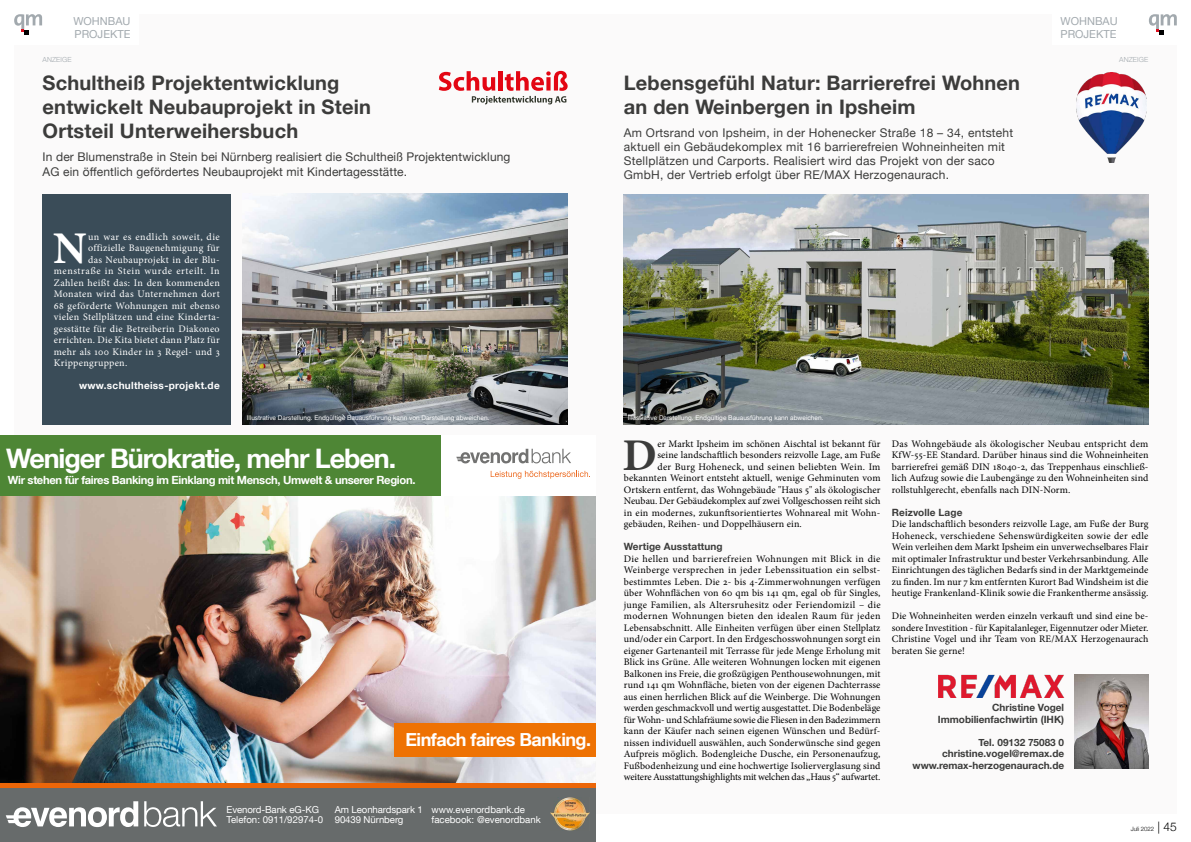
<style>
.page{position:relative;width:1191px;height:842px;background:#fff}
.page>*{position:absolute;margin:0;border:0;box-sizing:border-box;transform-origin:0 0}
.t1{font:700 45.4px "Minion Pro";color:#3c3c3b}
.t2{font:700 45.4px "Minion Pro";color:#fff}
.t3{font:700 26.9px "Helvetica Neue LT Com";letter-spacing:-.04em;color:#fff}
.t4{font:700 20px/24px "Helvetica Neue";letter-spacing:.01em;color:#3c3c3b}
.t5{font:700 18px "Helvetica Neue LT Com";letter-spacing:-.03em;color:#fff}
.t6{font:12px/14px "Helvetica Neue";letter-spacing:.02em;color:#3c3c3b}
.t7{font:700 11.3px "Helvetica Neue LT Com";letter-spacing:-.03em;color:#fff}
.t8{font:11px/13px "Helvetica Neue";color:#a2a9ae}
.t9{font:10px/11.5px "Minion Pro";letter-spacing:.005em;color:#000;text-align:justify}
.t10{font:10px "Minion Pro";letter-spacing:.03em;color:#fff}
.t11{font:700 10px/11.5px "Helvetica Neue";color:#3c3c3b;text-align:right}
.t12{font:10px "Minion Pro";letter-spacing:.025em;color:#000}
.t13{font:10px "Minion Pro";letter-spacing:.055em;color:#fff}
.t14{font:700 10px "Helvetica Neue";letter-spacing:.03em;color:#fff}
.t15{font:10px "Minion Pro";letter-spacing:.05em;color:#fff}
.t16{font:9.6px/10px "Helvetica Neue LT Com";letter-spacing:-.01em;color:#fff}
.t17{font:300 7px "Helvetica Neue";letter-spacing:.02em;color:#a2a9ae}
.t18{font:6.5px "Helvetica Neue";color:#fff}
.t19{font:300 6px "Helvetica Neue";color:#000}
.s1{font-size:12px}
</style>
<div class="page">
<div style="left:595px;top:14px;width:581px;height:800px;background:#fbfafa"></div>
<div style="left:14px;top:14px;width:581px;height:800px;background:#fbfafa"></div>
<div style="left:1052px;top:0;width:139px;height:45px;background:#fff"></div>
<svg style="left:1148px;top:14px;width:28px;height:21px"></svg>
<div style="left:0;top:0;width:139px;height:45px;background:#fff"></div>
<svg style="left:14px;top:14px;width:28px;height:21px"></svg>
<img style="left:243px;top:194px;width:324px;height:230px">
<img style="left:624px;top:194px;width:524px;height:230px">
<img style="left:1077px;top:72px;width:69px;height:90px">
<img style="left:939px;top:674px;width:125px;height:24px">
<img style="left:1074px;top:674px;width:74px;height:95px">
<div style="left:43px;top:194px;width:188px;height:230px;background:#3a4c58"></div>
<svg style="left:439px;top:71px;width:128px;height:33px"></svg>
<hr style="left:0;top:841px;width:595px;height:1px;background:#676b6b">
<img style="left:0;top:495px;width:595px;height:289px">
<div style="left:394px;top:723px;width:201px;height:33px;background:#ee7203"></div>
<div style="left:0;top:435px;width:448px;height:60px;background:#4e8635"></div>
<div style="left:0;top:787px;width:595px;height:54px;background:#676b6b"></div>
<svg style="left:6px;top:801px;width:132px;height:26px"></svg>
<svg style="left:144px;top:801px;width:73px;height:26px"></svg>
<img style="left:550px;top:798px;width:40px;height:33px">
<div style="left:441px;top:435px;width:154px;height:60px;background:#fff"></div>
<svg style="left:456px;top:449px;width:134px;height:30px"></svg>
<hr style="left:0;top:784px;width:595px;height:4px;background:#ec6608">
<img style="left:512px;top:459px;width:21px;height:14px">
<p class="t8" style="left:73px;top:15px;width:59px">WOHNBAU<br>PROJEKTE</p>
<p class="t8" style="left:1060px;top:15px;width:59px">WOHNBAU<br>PROJEKTE</p>
<p class="t17" style="left:43px;top:54px;width:31px">ANZEIGE</p>
<p class="t17" style="left:1119px;top:54px;width:31px">ANZEIGE</p>
<h3 class="t4" style="left:43px;top:72px;width:330px">Schultheiß Projektentwicklung entwickelt Neubauprojekt in Stein<br>Ortsteil Unterweihersbuch</h3>
<p class="t6" style="left:43px;top:150px;width:469px;line-height:15px">In der Blumenstraße in Stein bei Nürnberg realisiert die Schultheiß Projektentwicklung<br>AG ein öffentlich gefördertes Neubauprojekt mit Kindertagesstätte.</p>
<h3 class="t4" style="left:624px;top:72px;width:398px">Lebensgefühl Natur: Barrierefrei Wohnen an den Weinbergen in Ipsheim</h3>
<p class="t6" style="left:624px;top:126px;width:391px">Am Ortsrand von Ipsheim, in der Hohenecker Straße 18 – 34, entsteht aktuell ein Gebäudekomplex mit 16 barrierefreien Wohneinheiten mit Stellplätzen und Carports. Realisiert wird das Projekt von der saco GmbH, der Vertrieb erfolgt über RE/MAX Herzogenaurach.</p>
<h1 class="t2" style="left:53px;top:216px;width:35px">N</h1>
<p class="t15" style="left:88px;top:230px;width:133px">un war es endlich soweit, die</p>
<p class="t10" style="left:88px;top:241px;width:133px">offizielle Baugenehmigung für</p>
<p class="t10" style="left:88px;top:253px;width:133px">das Neubauprojekt in der Blu-</p>
<p class="t13" style="left:54px;top:264px;width:167px">menstraße in Stein wurde erteilt. In</p>
<p class="t10" style="left:54px;top:276px;width:167px">Zahlen heißt das: In den kommenden</p>
<p class="t10" style="left:54px;top:287px;width:167px">Monaten wird das Unternehmen dort</p>
<p class="t10" style="left:54px;top:299px;width:167px">68 geförderte Wohnungen mit ebenso</p>
<p class="t10" style="left:54px;top:310px;width:167px">vielen Stellplätzen und eine Kinderta-</p>
<p class="t10" style="left:54px;top:322px;width:167px">gesstätte für die Betreiberin Diakoneo</p>
<p class="t10" style="left:54px;top:333px;width:167px">errichten. Die Kita bietet dann Platz für</p>
<p class="t10" style="left:54px;top:345px;width:167px">mehr als 100 Kinder in 3 Regel- und 3</p>
<p class="t10" style="left:54px;top:356px;width:75px">Krippengruppen.</p>
<p class="t14" style="left:79px;top:378px;width:142px">www.schultheiss-projekt.de</p>
<p class="t18" style="left:247px;top:413px;width:244px">Illustrative Darstellung. Endgültige Bauausführung kann von Darstellung abweichen.</p>
<p class="t18" style="left:628px;top:413px;width:197px">Illustrative Darstellung. Endgültige Bauausführung kann abweichen.</p>
<h2 class="t3" style="left:6px;top:441px;width:391px">Weniger Bürokratie, mehr Leben.</h2>
<p class="t7" style="left:8px;top:472px;width:409px">Wir stehen für faires Banking im Einklang mit Mensch, Umwelt &amp; unserer Region.</p>
<h2 class="t3" style="left:6px;top:450px;width:391px">Weniger Bürokratie, mehr Leben.</h2>
<h3 class="t5" style="left:405px;top:728px;width:187px">Einfach faires Banking.</h3>
<h3 class="t5" style="left:405px;top:738px;width:187px">Einfach faires Banking.</h3>
<p class="t16" style="left:227px;top:804px;width:98px">Evenord-Bank eG-KG<br>Telefon: 0911/92974-0</p>
<p class="t16" style="left:335px;top:804px;width:90px">Am Leonhardspark 1<br>90439 Nürnberg</p>
<p class="t16" style="left:431px;top:804px;width:111px">www.evenordbank.de facebook: @evenordbank</p>
<p class="t16" style="left:227px;top:813px;width:94px">Even rd-Bank eG-KG</p>
<p class="t16" style="left:335px;top:813px;width:90px">Am Leonhardspark 1</p>
<p class="t16" style="left:431px;top:813px;width:95px">www.evenordbank. e</p>
<h1 class="t1" style="left:622px;top:423px;width:36px">D</h1>
<p class="t9" style="left:657px;top:438px;width:224px">er Markt Ipsheim im schönen Aischtal ist bekannt für</p>
<p class="t9" style="left:657px;top:449px;width:225px">seine landschaftlich besonders reizvolle Lage, am Fuße</p>
<p class="t12" style="left:657px;top:460px;width:224px">der Burg Hoheneck, und seinen beliebten Wein. Im</p>
<p class="t9" style="left:624px;top:472px;width:258px">bekannten Weinort entsteht aktuell, wenige Gehminuten vom</p>
<p class="t9" style="left:624px;top:484px;width:258px">Ortskern entfernt, das Wohngebäude "Haus 5" als ökologischer</p>
<p class="t9" style="left:624px;top:495px;width:258px">Neubau. Der Gebäudekomplex auf zwei Vollgeschossen reiht sich</p>
<p class="t9" style="left:624px;top:507px;width:258px">in ein modernes, zukunftsorientiertes Wohnareal mit Wohn-</p>
<p class="t9" style="left:624px;top:518px;width:179px">gebäuden, Reihen- und Doppelhäusern ein.</p>
<p class="t11" style="left:624px;top:541px;width:100px">Wertige Ausstattung</p>
<p class="t9" style="left:624px;top:553px;width:258px">Die hellen und barrierefreien Wohnungen mit Blick in die Weinberge versprechen in jeder Lebenssituation ein selbst&shy;bestimmtes Leben. Die 2- bis 4-Zimmerwohnungen verfügen über Wohnflächen von 60 qm bis 141 qm, egal ob für Singles, junge Familien, als Altersruhesitz oder Feriendomizil – die modernen Wohnungen bieten den idealen Raum für jeden Lebensabschnitt. Alle Einheiten verfügen über einen Stellplatz und/oder ein Carport. In den Erdgeschosswohnungen sorgt ein eigener Gartenanteil mit Terrasse für jede Menge Erholung mit Blick ins Grüne. Alle weiteren Wohnungen locken mit eigenen Balkonen ins Freie, die großzügigen Penthousewohnungen, mit rund 141 qm Wohnfläche, bieten von der eigenen Dachterrasse aus einen herrlichen Blick auf die Weinberge. Die Wohnungen werden geschmackvoll und wertig ausgestattet. Die Bodenbeläge für Wohn- und Schlafräume sowie die Fliesen in den Badezimmern kann der Käufer nach seinen eigenen Wünschen und Bedürf&shy;nissen individuell auswählen, auch Sonderwünsche sind gegen Aufpreis möglich. Bodengleiche Dusche, ein Personenaufzug, Fußbodenheizung und eine hochwertige Isolierverglasung sind weitere Ausstattungshighlights mit welchen das „Haus 5“ aufwartet.</p>
<p class="t9" style="left:892px;top:438px;width:258px">Das Wohngebäude als ökologischer Neubau entspricht dem KfW-55-EE Standard. Darüber hinaus sind die Wohneinheiten barrierefrei gemäß DIN 18040-2, das Treppenhaus einschließ&shy;lich Aufzug sowie die Laubengänge zu den Wohneinheiten sind rollstuhlgerecht, ebenfalls nach DIN-Norm.</p>
<p class="t11" style="left:892px;top:507px;width:72px">Reizvolle Lage</p>
<p class="t9" style="left:892px;top:518px;width:258px">Die landschaftlich besonders reizvolle Lage, am Fuße der Burg Hoheneck, verschiedene Sehenswürdigkeiten sowie der edle Wein verleihen dem Markt Ipsheim ein unverwechselbares Flair mit optimaler Infrastruktur und bester Verkehrsanbindung. Alle Einrichtungen des täglichen Bedarfs sind in der Marktgemeinde zu finden. Im nur 7 km entfernten Kurort Bad Windsheim ist die heutige Frankenland-Klinik sowie die Frankentherme ansässig.</p>
<p class="t9" style="left:892px;top:610px;width:258px">Die Wohneinheiten werden einzeln verkauft und sind eine be&shy;sondere Investition - für Kapitalanleger, Eigennutzer oder Mieter.<br>Christine Vogel und ihr Team von RE/MAX Herzogenaurach beraten Sie gerne!</p>
<p class="t11" style="left:937px;top:702px;width:128px">Christine Vogel<br>Immobilienfachwirtin (IHK)</p>
<p class="t11" style="left:912px;top:737px;width:153px">Tel. 09132 75083 0 christine.vogel@remax.de www.remax-herzogenaurach.de</p>
<p class="t19" style="left:1130px;top:824px;width:48px">Juli 2022 <span class="s1">| 45</span></p>
</div>
